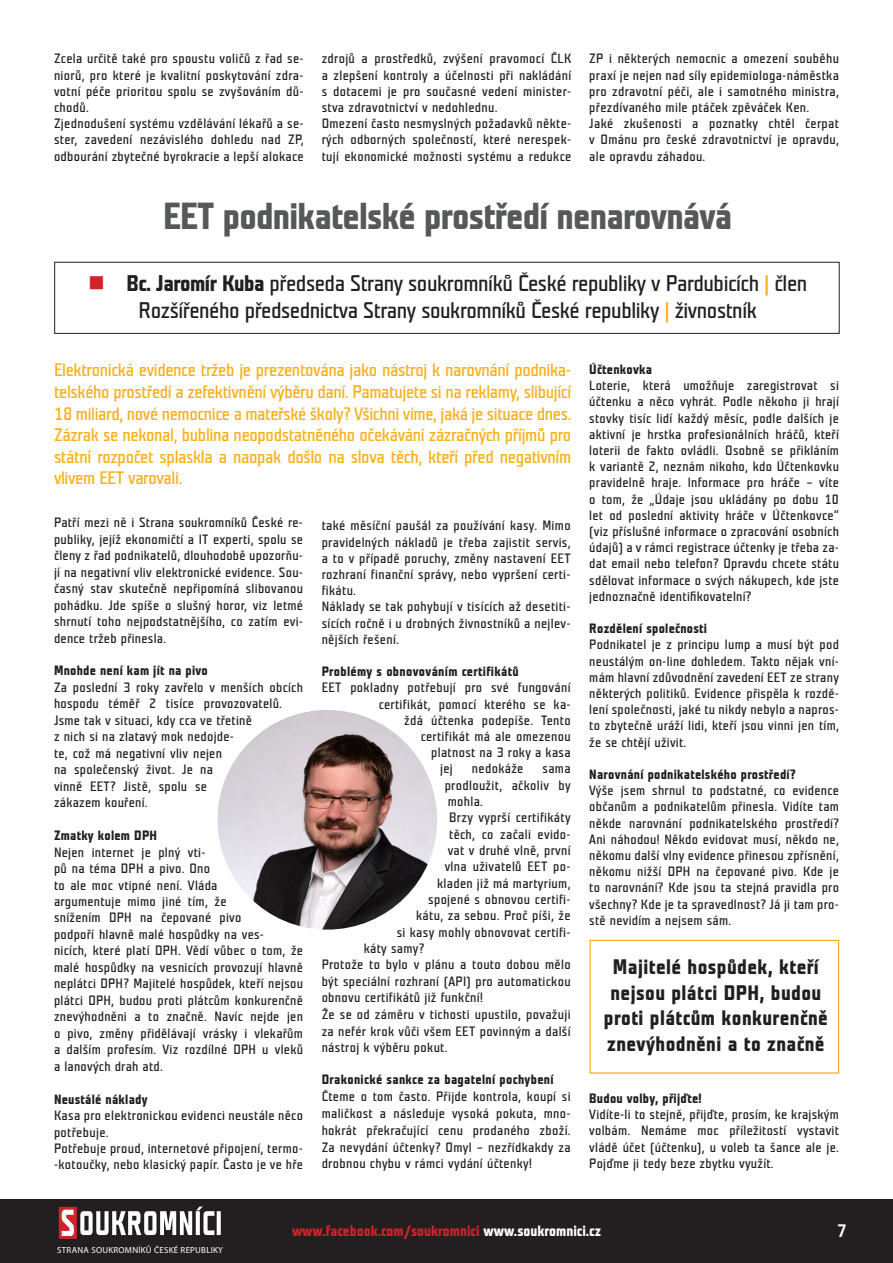
<style>
.page{position:relative;width:893px;height:1263px;background:#fff}
.page>*{position:absolute;margin:0;border:0;box-sizing:border-box;transform-origin:0 0}
.t1{font:700 37.5px "Teuton Normal CE";letter-spacing:-.02em;color:#57585a}
.t2{font:22.5px/27px "Teuton Normal CE";letter-spacing:-.02em;color:#231f20;text-align:center}
.t3{font:700 21px/25.5px "Teuton Normal CE";letter-spacing:.02em;color:#231f20;text-align:center}
.t4{font:18px/21.6px "Teuton Normal CE";letter-spacing:-.02em;color:#faaf18;text-align:justify}
.t5{font:18px "Teuton Fett";color:#fff}
.t6{font:700 15px "Teuton Normal CE";color:#d1232a}
.t7{font:13.5px/16.2px "Teuton Normal CE";letter-spacing:.025em;color:#231f20;text-align:justify}
.t8{font:700 13.5px "Teuton Normal CE";letter-spacing:.02em;color:#231f20}
.t9{font:8.85px "Myriad Pro";letter-spacing:.03em;color:#fff}
.s1{color:#d1232a}
.s2{font-weight:700}
.s3{color:#faaf18}
.s4{color:#fff}
</style>
<div class="page">
<div style="left:0;top:1199px;width:893px;height:64px;background:#231f20"></div>
<div style="left:58px;top:1205px;width:20px;height:35px;background:#d1232a"></div>
<div style="left:56px;top:1204px;width:23px;height:37px;border:2px solid #231f20"></div>
<svg style="left:62px;top:1210px;width:12px;height:26px"></svg>
<svg style="left:80px;top:1206px;width:141px;height:29px"></svg>
<div style="left:54px;top:262px;width:785px;height:72px;border:1px solid #231f20"></div>
<img style="left:217px;top:710px;width:220px;height:219px;border-radius:110px">
<div style="left:589px;top:940px;width:250px;height:133px;border:1px solid #faaf18"></div>
<p class="t7" style="left:54px;top:51px;width:251px">Zcela určitě také pro spoustu voličů z řad se&shy;niorů, pro které je kvalitní poskytování zdra&shy;votní péče prioritou spolu se zvyšováním dů&shy;chodů.</p>
<p class="t7" style="left:54px;top:116px;width:251px">Zjednodušení systému vzdělávání lékařů a se&shy;ster, zavedení nezávislého dohledu nad ZP, odbourání zbytečné byrokracie a lepší alokace</p>
<p class="t7" style="left:322px;top:51px;width:251px">zdrojů a prostředků, zvýšení pravomocí ČLK a zlepšení kontroly a účelnosti při nakládání s dotacemi je pro současné vedení minister&shy;stva zdravotnictví v nedohlednu.</p>
<p class="t7" style="left:322px;top:116px;width:251px">Omezení často nesmyslných požadavků někte&shy;rých odborných společností, které nerespek&shy;tují ekonomické možnosti systému a redukce</p>
<p class="t7" style="left:589px;top:51px;width:251px">ZP i některých nemocnic a omezení souběhu praxí je nejen nad síly epidemiologa-náměstka pro zdravotní péči, ale i samotného ministra, přezdívaného mile ptáček zpěváček Ken.</p>
<p class="t7" style="left:589px;top:116px;width:251px">Jaké zkušenosti a poznatky chtěl čerpat v Ománu pro české zdravotnictví je opravdu, ale opravdu záhadou.</p>
<p class="t1" style="left:163px;top:197px;width:571px">EET podnikatelské prostředí nenarovnává</p>
<p class="t2" style="left:88px;top:271px;width:721px"><span class="s1">■</span> <span class="s2">Bc. Jaromír Kuba</span> předseda Strany soukromníků České republiky v Pardubicích <span class="s3">|</span> člen<br>Rozšířeného předsednictva Strany soukromníků České republiky <span class="s3">|</span> živnostník</p>
<p class="t4" style="left:54px;top:360px;width:519px">Elektronická evidence tržeb je prezentována jako nástroj k narovnání podnika&shy;telského prostředí a zefektivnění výběru daní. Pamatujete si na reklamy, slibující 18 miliard, nové nemocnice a mateřské školy? Všichni víme, jaká je situace dnes.<br>Zázrak se nekonal, bublina neopodstatněného očekávání zázračných příjmů pro státní rozpočet splaskla a naopak došlo na slova těch, kteří před negativním vlivem EET varovali.</p>
<p class="t7" style="left:54px;top:515px;width:251px">Patří mezi ně i Strana soukromníků České re&shy;publiky, jejíž ekonomičtí a IT experti, spolu se členy z řad podnikatelů, dlouhodobě upozorňu&shy;jí na negativní vliv elektronické evidence. Sou&shy;časný stav skutečně nepřipomíná slibovanou pohádku. Jde spíše o slušný horor, viz letmé shrnutí toho nejpodstatnějšího, co zatím evi&shy;dence tržeb přinesla.</p>
<p class="t8" style="left:54px;top:664px;width:155px">Mnohde není kam jít na pivo</p>
<p class="t7" style="left:54px;top:679px;width:250px;text-align:left">Za poslední 3 roky zavřelo v menších obcích hospodu téměř 2 tisíce provozovatelů.<br>Jsme tak v situaci, kdy cca ve třetině<br>z nich si na zlatavý mok nedojde-<br>te, což má negativní vliv nejen<br>na společenský život. Je na<br>vinně EET? Jistě, spolu se<br>zákazem kouření.</p>
<p class="t8" style="left:54px;top:829px;width:104px">Zmatky kolem DPH</p>
<p class="t7" style="left:54px;top:844px;width:251px;text-align:left">Nejen internet je plný vti-<br>pů na téma DPH a pivo. Ono<br>to ale moc vtipné není. Vláda<br>argumentuje mimo jiné tím, že<br>snížením DPH na čepované pivo<br>podpoří hlavně malé hospůdky na ves-<br>nicích, které platí DPH. Vědí vůbec o tom, že malé hospůdky na vesnicích provozují hlavně neplátci DPH? Majitelé hospůdek, kteří nejsou plátci DPH, budou proti plátcům konkurenčně znevýhodněni a to značně. Navíc nejde jen o pivo, změny přidělávají vrásky i vlekařům a dalším profesím. Viz rozdílné DPH u vleků a lanových drah atd.</p>
<p class="t8" style="left:54px;top:1092px;width:95px">Neustálé náklady</p>
<p class="t7" style="left:54px;top:1107px;width:251px">Kasa pro elektronickou evidenci neustále něco potřebuje.</p>
<p class="t7" style="left:54px;top:1140px;width:251px">Potřebuje proud, internetové připojení, termo--kotoučky, nebo klasický papír. Často je ve hře</p>
<p class="t7" style="left:322px;top:518px;width:251px">také měsíční paušál za používání kasy. Mimo pravidelných nákladů je třeba zajistit servis, a to v případě poruchy, změny nastavení EET rozhraní finanční správy, nebo vypršení certi&shy;fikátu.</p>
<p class="t7" style="left:322px;top:599px;width:251px">Náklady se tak pohybují v tisících až desetiti&shy;sících ročně i u drobných živnostníků a nejlev&shy;nějších řešení.</p>
<p class="t8" style="left:322px;top:665px;width:199px">Problémy s obnovováním certifikátů</p>
<p class="t7" style="left:322px;top:680px;width:251px">EET pokladny potřebují pro své fungování</p>
<p class="t7" style="left:379px;top:696px;width:193px">certifikát, pomocí kterého se ka-</p>
<p class="t7" style="left:404px;top:712px;width:168px">ždá účtenka podepíše. Tento</p>
<p class="t7" style="left:421px;top:729px;width:152px">certifikát má ale omezenou</p>
<p class="t7" style="left:431px;top:745px;width:141px">platnost na 3 roky a kasa</p>
<p class="t7" style="left:440px;top:761px;width:14px">jej</p>
<p class="t7" style="left:472px;top:761px;width:53px">nedokáže</p>
<p class="t7" style="left:445px;top:761px;width:128px;text-indent:98px">sama prodloužit, ačkoliv by mohla.</p>
<p class="t7" style="left:449px;top:810px;width:123px">Brzy vyprší certifikáty</p>
<p class="t7" style="left:449px;top:826px;width:123px">těch, co začali evido-</p>
<p class="t7" style="left:448px;top:843px;width:125px">vat v druhé vlně, první</p>
<p class="t7" style="left:445px;top:859px;width:127px">vlna uživatelů EET po-</p>
<p class="t7" style="left:437px;top:875px;width:135px">kladen již má martyrium,</p>
<p class="t7" style="left:428px;top:892px;width:144px">spojené s obnovou certifi-</p>
<p class="t7" style="left:416px;top:908px;width:156px">kátu, za sebou. Proč píši, že</p>
<p class="t7" style="left:397px;top:924px;width:175px">si kasy mohly obnovovat certifi-</p>
<p class="t7" style="left:364px;top:941px;width:62px">káty samy?</p>
<p class="t7" style="left:322px;top:957px;width:251px">Protože to bylo v plánu a touto dobou mělo být speciální rozhraní (API) pro automatickou obnovu certifikátů již funkční!</p>
<p class="t7" style="left:322px;top:1006px;width:250px">Že se od záměru v tichosti upustilo, považuji za nefér krok vůči všem EET povinným a další nástroj k výběru pokut.</p>
<p class="t8" style="left:322px;top:1073px;width:234px">Drakonické sankce za bagatelní pochybení</p>
<p class="t7" style="left:322px;top:1089px;width:251px;line-height:16.8px">Čteme o tom často. Přijde kontrola, koupí si maličkost a následuje vysoká pokuta, mno&shy;hokrát překračující cenu prodaného zboží.<br>Za nevydání účtenky? Omyl – nezřídkakdy za drobnou chybu v rámci vydání účtenky!</p>
<p class="t8" style="left:589px;top:362px;width:64px">Účtenkovka</p>
<p class="t7" style="left:589px;top:378px;width:251px">Loterie, která umožňuje zaregistrovat si účtenku a něco vyhrát. Podle někoho ji hrají stovky tisíc lidí každý měsíc, podle dalších je aktivní je hrstka profesionálních hráčů, kteří loterii de fakto ovládli. Osobně se přikláním k variantě 2, neznám nikoho, kdo Účtenkovku pravidelně hraje. Informace pro hráče – víte o tom, že „Údaje jsou ukládány po dobu 10 let od poslední aktivity hráče v Účtenkovce“ (viz příslušné informace o zpracování osobních údajů) a v rámci registrace účtenky je třeba za&shy;dat email nebo telefon? Opravdu chcete státu sdělovat informace o svých nákupech, kde jste jednoznačně identifikovatelní?</p>
<p class="t8" style="left:589px;top:622px;width:119px">Rozdělení společnosti</p>
<p class="t7" style="left:589px;top:637px;width:251px">Podnikatel je z principu lump a musí být pod neustálým on-line dohledem. Takto nějak vní&shy;mám hlavní zdůvodnění zavedení EET ze strany některých politiků. Evidence přispěla k rozdě&shy;lení společnosti, jaké tu nikdy nebylo a napros&shy;to zbytečně uráží lidi, kteří jsou vinni jen tím, že se chtějí uživit.</p>
<p class="t8" style="left:589px;top:767px;width:208px">Narovnání podnikatelského prostředí?</p>
<p class="t7" style="left:589px;top:783px;width:251px">Výše jsem shrnul to podstatné, co evidence občanům a podnikatelům přinesla. Vidíte tam někde narovnání podnikatelského prostředí?<br>Ani náhodou! Někdo evidovat musí, někdo ne, někomu další vlny evidence přinesou zpřísnění, někomu nižší DPH na čepované pivo. Kde je to narovnání? Kde jsou ta stejná pravidla pro všechny? Kde je ta spravedlnost? Já ji tam pro&shy;stě nevidím a nejsem sám.</p>
<p class="t3" style="left:604px;top:955px;width:226px">Majitelé hospůdek, kteří nejsou plátci DPH, budou proti plátcům konkurenčně znevýhodněni a to značně</p>
<p class="t8" style="left:589px;top:1091px;width:114px">Budou volby, přijďte!</p>
<p class="t7" style="left:589px;top:1107px;width:251px">Vidíte-li to stejně, přijďte, prosím, ke krajským volbám. Nemáme moc příležitostí vystavit vládě účet (účtenku), u voleb ta šance ale je.<br>Pojďme ji tedy beze zbytku využít.</p>
<p class="t9" style="left:57px;top:1245px;width:167px">STRANA SOUKROMNÍKŮ ČESKÉ REPUBLIKY</p>
<p class="t6" style="left:292px;top:1223px;width:310px">www.facebook.com/soukromnici <span class="s4">www.soukromnici.cz</span></p>
<p class="t5" style="left:837px;top:1222px;width:11px">7</p>
</div>
